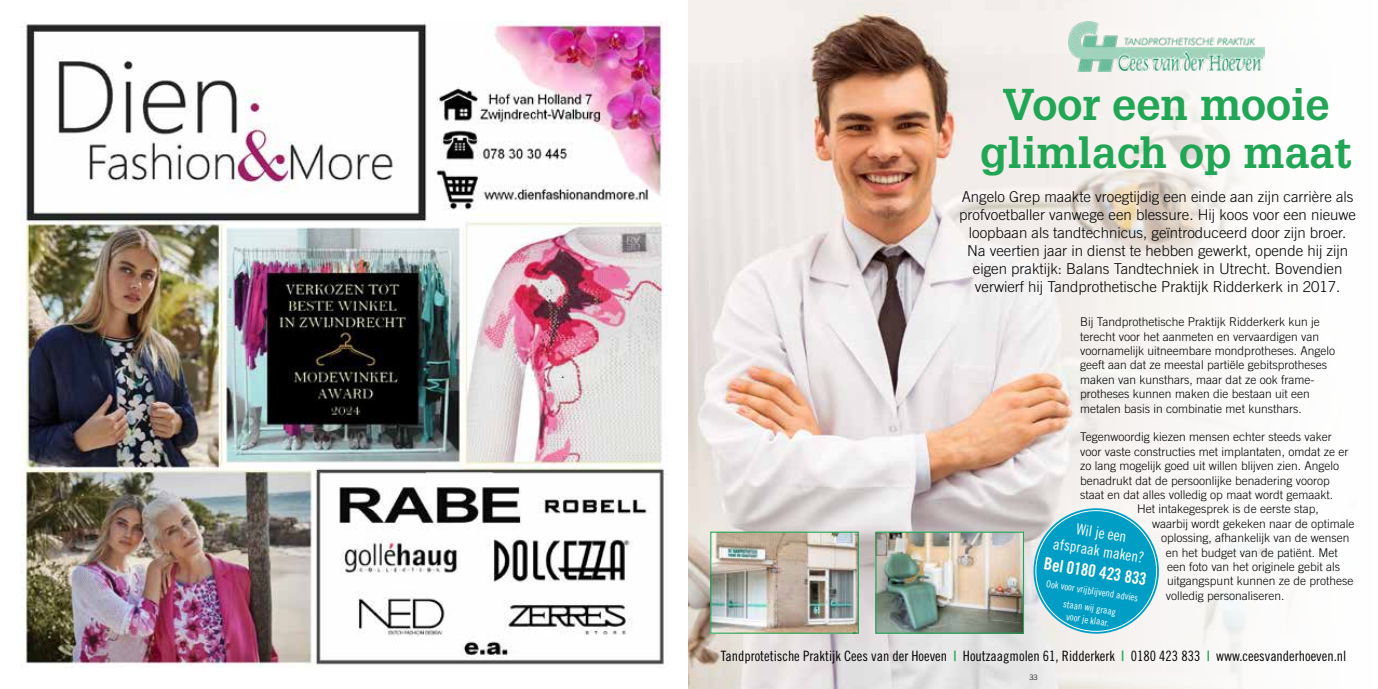
<style>
.page{position:relative;width:1378px;height:689px;background:#fff}
.page>*{position:absolute;margin:0;border:0;box-sizing:border-box;transform-origin:0 0}
.t1{font:700 43.5px/48px "Glypha LT Std";color:#21a655;text-align:center}
.t2{font:16.95px "Trade Gothic LT Std Bd Cn 20";color:#fff}
.t3{font:15.15px/17.7px "Trade Gothic LT Std Cn 18";color:#fff;text-align:center}
.t4{font:300 15px/18px "Trade Gothic LT Std";color:#000;text-align:center}
.t5{font:14.25px "Trade Gothic LT Std Cn 18";color:#000}
.t6{font:300 12px/14.4px "Trade Gothic LT Std";color:#000}
.t7{font:9.75px/17px "Trade Gothic LT Std Cn 18";color:#fff;text-align:center}
.t8{font:300 7.5px "Trade Gothic LT Std";color:#000}
.s1{font-family:"Trade Gothic LT Std Bd Cn 20";color:#21a655}
</style>
<div class="page">
<img style="left:20px;top:21px;width:648px;height:647px">
<img style="left:689px;top:0;width:618px;height:689px">
<img style="left:1068px;top:21px;width:196px;height:50px">
<svg style="left:1027px;top:502px;width:138px;height:138px"></svg>
<img style="left:712px;top:533px;width:145px;height:99px">
<div style="left:710px;top:531px;width:149px;height:103px;border:1px solid #21a655"></div>
<img style="left:877px;top:533px;width:145px;height:99px">
<div style="left:875px;top:531px;width:149px;height:103px;border:1px solid #21a655"></div>
<h1 class="t1" style="left:980px;top:80px;width:374px">Voor een mooie glimlach op maat</h1>
<p class="t4" style="left:959px;top:188px;width:398px">Angelo Grep maakte vroegtijdig een einde aan zijn carrière als profvoetballer vanwege een blessure. Hij koos voor een nieuwe loopbaan als tandtechnicus, geïntroduceerd door zijn broer.<br>Na veertien jaar in dienst te hebben gewerkt, opende hij zijn eigen praktijk: Balans Tandtechniek in Utrecht. Bovendien verwierf hij Tandprothetische Praktijk Ridderkerk in 2017.</p>
<p class="t6" style="left:1080px;top:315px;width:256px">Bij Tandprothetische Praktijk Ridderkerk kun je terecht voor het aanmeten en vervaardigen van voornamelijk uitneembare mondprotheses. Angelo geeft aan dat ze meestal partiële gebitsprotheses maken van kunsthars, maar dat ze ook frame&shy;protheses kunnen maken die bestaan uit een metalen basis in combinatie met kunsthars.</p>
<p class="t6" style="left:1080px;top:430px;width:253px">Tegenwoordig kiezen mensen echter steeds vaker</p>
<p class="t6" style="left:1080px;top:444px;width:270px">voor vaste constructies met implantaten, omdat ze er</p>
<p class="t6" style="left:1080px;top:459px;width:260px">zo lang mogelijk goed uit willen blijven zien. Angelo</p>
<p class="t6" style="left:1080px;top:473px;width:251px">benadrukt dat de persoonlijke benadering voorop</p>
<p class="t6" style="left:1080px;top:487px;width:254px">staat en dat alles volledig op maat wordt gemaakt.</p>
<p class="t6" style="left:1137px;top:502px;width:183px">Het intakegesprek is de eerste stap,</p>
<p class="t6" style="left:1152px;top:516px;width:204px">waarbij wordt gekeken naar de optimale</p>
<p class="t6" style="left:1161px;top:531px;width:190px">oplossing, afhankelijk van de wensen</p>
<p class="t6" style="left:1166px;top:545px;width:174px">en het budget van de patiënt. Met</p>
<p class="t6" style="left:1167px;top:559px;width:174px">een foto van het originele gebit als</p>
<p class="t6" style="left:1167px;top:574px;width:188px">uitgangspunt kunnen ze de prothese</p>
<p class="t6" style="left:1166px;top:588px;width:120px">volledig personaliseren.</p>
<p class="t3" style="left:1057px;top:517px;width:93px;rotate:9deg">Wil je een afspraak maken?</p>
<h2 class="t2" style="left:1045px;top:553px;width:105px;rotate:9deg">Bel 0180 423 833</h2>
<p class="t7" style="left:1048px;top:575px;width:94px;rotate:9deg">Ook voor vrijblijvend advies staan wij graag</p>
<p class="t7" style="left:1068px;top:608px;width:45px;rotate:9deg">voor je klaar.</p>
<p class="t5" style="left:721px;top:647px;width:627px">Tandprotetische Praktijk Cees van der Hoeven <span class="s1">|</span> Houtzaagmolen 61, Ridderkerk <span class="s1">|</span> 0180 423 833 <span class="s1">|</span> www.ceesvanderhoeven.nl</p>
<p class="t8" style="left:1029px;top:672px;width:10px">33</p>
</div>
